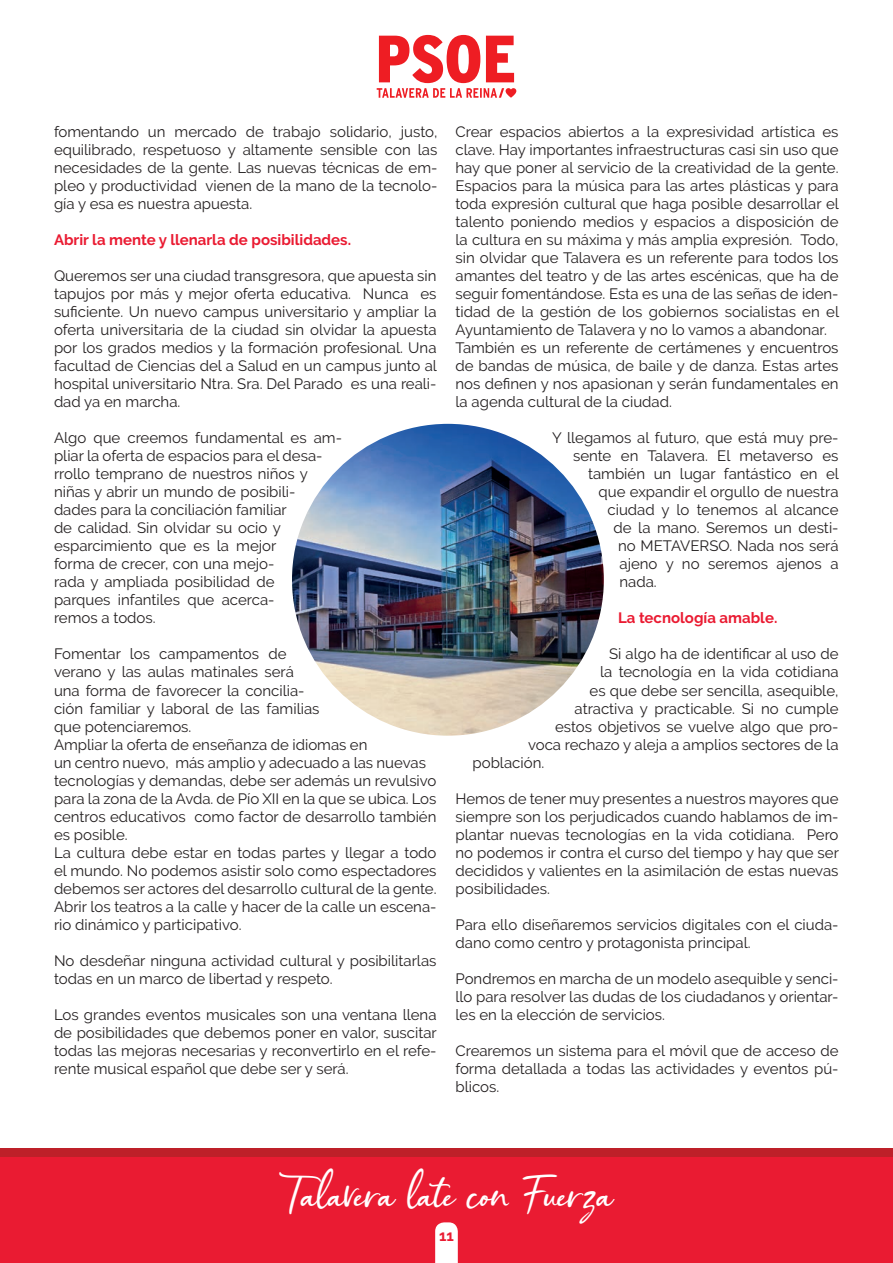
<style>
.page{position:relative;width:893px;height:1263px;background:#fff}
.page>*{position:absolute;margin:0;border:0;box-sizing:border-box;transform-origin:0 0}
.t1{font:40.5px "Cristalistic Script";color:#fff}
.t2{font:15px/18px "Raleway";color:#231f20;text-align:justify}
.t3{font:700 15px "Raleway";color:#ea1b32}
</style>
<div class="page">
<div style="left:0;top:1157px;width:893px;height:106px;background:#ea1b32"></div>
<div style="left:0;top:1148px;width:893px;height:9px;background:#be2029"></div>
<svg style="left:377px;top:35px;width:139px;height:63px"></svg>
<svg style="left:435px;top:1222px;width:23px;height:41px"></svg>
<img style="left:292px;top:424px;width:312px;height:312px;border-radius:156px">
<p class="t2" style="left:54px;top:123px;width:385px">fomentando un mercado de trabajo solidario, justo, equilibrado, respetuoso y altamente sensible con las necesidades de la gente. Las nuevas técnicas de em&shy;pleo y productividad vienen de la mano de la tecnolo&shy;gía y esa es nuestra apuesta.</p>
<p class="t3" style="left:54px;top:232px;width:299px">Abrir la mente y llenarla de posibilidades.</p>
<p class="t2" style="left:54px;top:267px;width:384px">Queremos ser una ciudad transgresora, que apuesta sin tapujos por más y mejor oferta educativa. Nunca es suficiente. Un nuevo campus universitario y ampliar la oferta universitaria de la ciudad sin olvidar la apuesta por los grados medios y la formación profesional. Una facultad de Ciencias del a Salud en un campus junto al hospital universitario Ntra. Sra. Del Parado es una reali&shy;dad ya en marcha.</p>
<p class="t2" style="left:54px;top:429px;width:290px;text-align:left">Algo que creemos fundamental es am&shy;pliar la oferta de espacios para el desa&shy;rrollo temprano de nuestros niños y niñas y abrir un mundo de posibili&shy;dades para la conciliación familiar<br>de calidad. Sin olvidar su ocio y esparcimiento que es la mejor<br>forma de crecer, con una mejo-<br>rada y ampliada posibilidad de<br>parques infantiles que acerca-<br>remos a todos.</p>
<p class="t2" style="left:54px;top:645px;width:384px;text-align:left">Fomentar los campamentos de<br>verano y las aulas matinales será<br>una forma de favorecer la concilia-<br>ción familiar y laboral de las familias<br>que potenciaremos.<br>Ampliar la oferta de enseñanza de idiomas en<br>un centro nuevo, más amplio y adecuado a las nuevas tecnologías y demandas, debe ser además un revulsivo para la zona de la Avda. de Pío XII en la que se ubica. Los centros educativos como factor de desarrollo también es posible.<br>La cultura debe estar en todas partes y llegar a todo el mundo. No podemos asistir solo como espectadores debemos ser actores del desarrollo cultural de la gente.<br>Abrir los teatros a la calle y hacer de la calle un escena&shy;rio dinámico y participativo.</p>
<p class="t2" style="left:54px;top:951px;width:384px">No desdeñar ninguna actividad cultural y posibilitarlas todas en un marco de libertad y respeto.</p>
<p class="t2" style="left:54px;top:1005px;width:384px">Los grandes eventos musicales son una ventana llena de posibilidades que debemos poner en valor, suscitar todas las mejoras necesarias y reconvertirlo en el refe&shy;rente musical español que debe ser y será.</p>
<p class="t2" style="left:455px;top:123px;width:385px;text-align:left">Crear espacios abiertos a la expresividad artística es clave. Hay importantes infraestructuras casi sin uso que hay que poner al servicio de la creatividad de la gente.<br>Espacios para la música para las artes plásticas y para toda expresión cultural que haga posible desarrollar el talento poniendo medios y espacios a disposición de la cultura en su máxima y más amplia expresión. Todo, sin olvidar que Talavera es un referente para todos los amantes del teatro y de las artes escénicas, que ha de seguir fomentándose. Esta es una de las señas de iden&shy;tidad de la gestión de los gobiernos socialistas en el Ayuntamiento de Talavera y no lo vamos a abandonar.<br>También es un referente de certámenes y encuentros de bandas de música, de baile y de danza. Estas artes nos definen y nos apasionan y serán fundamentales en la agenda cultural de la ciudad.</p>
<p class="t2" style="left:552px;top:429px;width:288px">Y llegamos al futuro, que está muy pre-</p>
<p class="t2" style="left:573px;top:447px;width:267px">sente en Talavera. El metaverso es</p>
<p class="t2" style="left:588px;top:465px;width:252px">también un lugar fantástico en el</p>
<p class="t2" style="left:598px;top:483px;width:241px">que expandir el orgullo de nuestra</p>
<p class="t2" style="left:607px;top:501px;width:233px">ciudad y lo tenemos al alcance</p>
<p class="t2" style="left:613px;top:519px;width:227px">de la mano. Seremos un desti-</p>
<p class="t2" style="left:618px;top:537px;width:222px">no METAVERSO. Nada nos será</p>
<p class="t2" style="left:619px;top:555px;width:220px">ajeno y no seremos ajenos a</p>
<p class="t2" style="left:619px;top:573px;width:39px">nada.</p>
<p class="t3" style="left:618px;top:610px;width:161px">La tecnología amable.</p>
<p class="t2" style="left:609px;top:645px;width:231px">Si algo ha de identificar al uso de</p>
<p class="t2" style="left:600px;top:663px;width:240px">la tecnología en la vida cotidiana</p>
<p class="t2" style="left:589px;top:681px;width:250px">es que debe ser sencilla, asequible,</p>
<p class="t2" style="left:574px;top:699px;width:266px">atractiva y practicable. Si no cumple</p>
<p class="t2" style="left:555px;top:717px;width:285px">estos objetivos se vuelve algo que pro-</p>
<p class="t2" style="left:528px;top:735px;width:312px">voca rechazo y aleja a amplios sectores de la</p>
<p class="t2" style="left:472px;top:753px;width:73px">población.</p>
<p class="t2" style="left:455px;top:789px;width:385px">Hemos de tener muy presentes a nuestros mayores que siempre son los perjudicados cuando hablamos de im&shy;plantar nuevas tecnologías en la vida cotidiana. Pero no podemos ir contra el curso del tiempo y hay que ser decididos y valientes en la asimilación de estas nuevas posibilidades.</p>
<p class="t2" style="left:455px;top:915px;width:385px">Para ello diseñaremos servicios digitales con el ciuda&shy;dano como centro y protagonista principal.</p>
<p class="t2" style="left:455px;top:969px;width:385px">Pondremos en marcha de un modelo asequible y senci&shy;llo para resolver las dudas de los ciudadanos y orientar&shy;les en la elección de servicios.</p>
<p class="t2" style="left:455px;top:1041px;width:385px">Crearemos un sistema para el móvil que de acceso de forma detallada a todas las actividades y eventos pú&shy;blicos.</p>
<h1 class="t1" style="left:279px;top:1168px;width:336px">Talavera late con Fuerza</h1>
<p class="t3" style="left:439px;top:1227px;width:16px">11</p>
</div>
